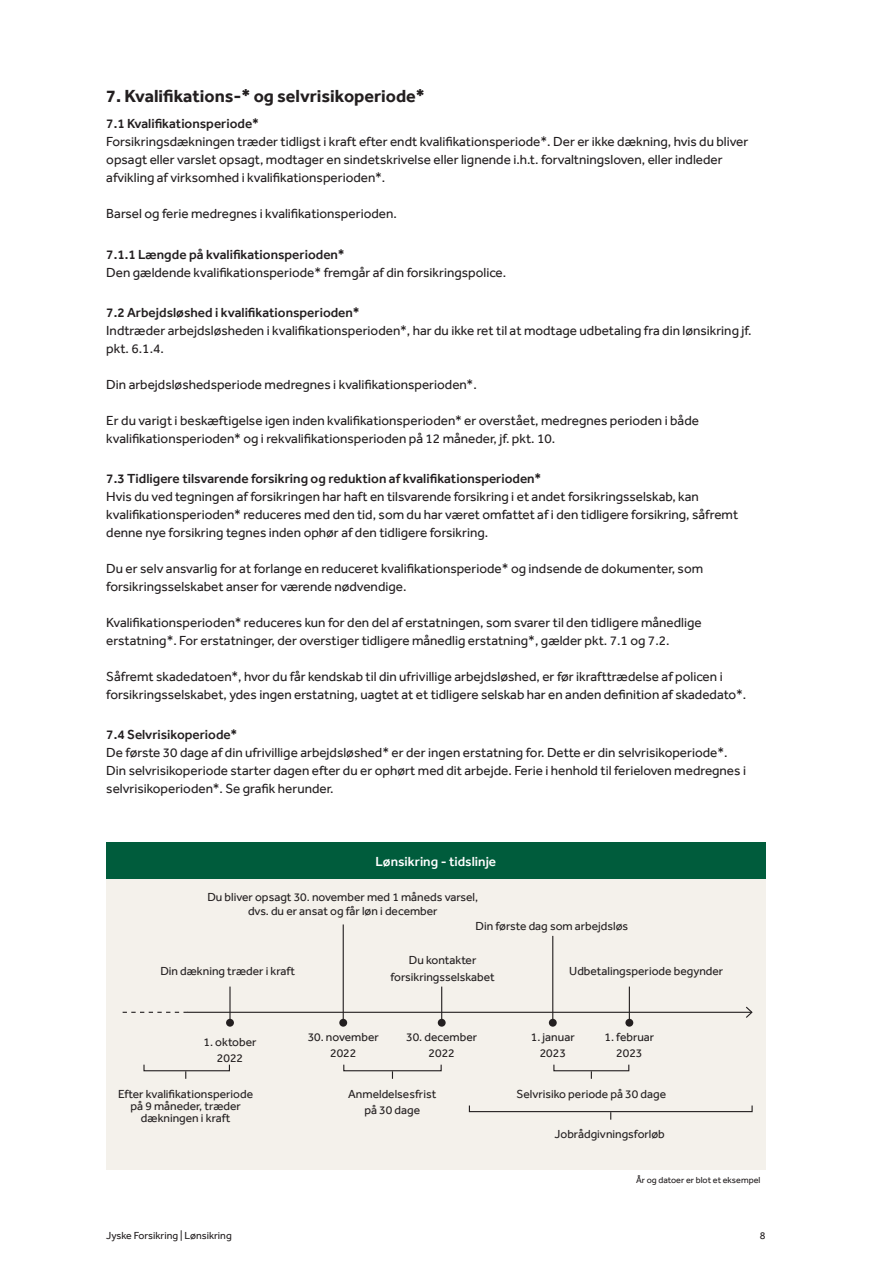
<style>
.page{position:relative;width:893px;height:1263px;background:#fff}
.page>*{position:absolute;margin:0;border:0;box-sizing:border-box;transform-origin:0 0}
.H4_Mellemrubrik{font:700 18px "Effra";color:#231f20}
.Brødtekst{font:13.5px/18px "Effra";color:#231f20}
.H5_Brødtekst_Fed{font:500 13.5px "Effra";color:#231f20}
.H5_Brødtekst_Fed-2{font:500 13.5px "Effra";color:#fff}
.Skema_brød{font:12px/12px "Effra";color:#231f20;text-align:center}
.t1{font:10.5px "Effra";color:#231f20}
.Brødtekst-2{font:9px "Effra";color:#231f20}
</style>
<div class="page">
<div style="left:106px;top:842px;width:659px;height:327px;background:#f4f1eb"></div>
<hr style="left:187px;top:1012px;width:565px;height:1px;background:#231f20">
<svg style="left:745px;top:1006px;width:8px;height:12px"></svg>
<div style="left:553px;top:1064px;width:76px;height:7px;border:1px solid #231f20"></div>
<div style="left:469px;top:1105px;width:284px;height:7px;border:1px solid #231f20"></div>
<div style="left:343px;top:1064px;width:99px;height:7px;border:1px solid #231f20"></div>
<div style="left:143px;top:1064px;width:87px;height:7px;border:1px solid #231f20"></div>
<hr style="left:343px;top:924px;width:1px;height:99px;background:#231f20">
<div style="left:339px;top:1019px;width:8px;height:8px;background:#231f20;border-radius:50%"></div>
<hr style="left:229px;top:986px;width:2px;height:37px;background:#231f20">
<div style="left:226px;top:1019px;width:8px;height:8px;background:#231f20;border-radius:50%"></div>
<hr style="left:441px;top:986px;width:1px;height:37px;background:#231f20">
<div style="left:438px;top:1019px;width:8px;height:8px;background:#231f20;border-radius:50%"></div>
<hr style="left:552px;top:936px;width:1px;height:87px;background:#231f20">
<div style="left:549px;top:1019px;width:8px;height:8px;background:#231f20;border-radius:50%"></div>
<hr style="left:629px;top:986px;width:1px;height:37px;background:#231f20">
<div style="left:625px;top:1019px;width:8px;height:8px;background:#231f20;border-radius:50%"></div>
<svg style="left:123px;top:1012px;width:65px;height:1px"></svg>
<div style="left:106px;top:842px;width:659px;height:36px;background:#005c3c"></div>
<p class="H4_Mellemrubrik" style="left:106px;top:85px;width:320px">7. Kvalifikations-* og selvrisikoperiode*</p>
<p class="H5_Brødtekst_Fed" style="left:106px;top:116px;width:154px">7.1 Kvalifikationsperiode*</p>
<p class="Brødtekst" style="left:106px;top:133px;width:643px">Forsikringsdækningen træder tidligst i kraft efter endt kvalifikationsperiode*. Der er ikke dækning, hvis du bliver opsagt eller varslet opsagt, modtager en sindetskrivelse eller lignende i.h.t. forvaltningsloven, eller indleder afvikling af virksomhed i kvalifikationsperioden*.</p>
<p class="Brødtekst" style="left:106px;top:205px;width:292px">Barsel og ferie medregnes i kvalifikationsperioden.</p>
<p class="H5_Brødtekst_Fed" style="left:106px;top:246px;width:240px">7.1.1 Længde på kvalifikationsperioden*</p>
<p class="Brødtekst" style="left:106px;top:263px;width:401px">Den gældende kvalifikationsperiode* fremgår af din forsikringspolice.</p>
<p class="H5_Brødtekst_Fed" style="left:106px;top:304px;width:255px">7.2 Arbejdsløshed i kvalifikationsperioden*</p>
<p class="Brødtekst" style="left:106px;top:321px;width:647px">Indtræder arbejdsløsheden i kvalifikationsperioden*, har du ikke ret til at modtage udbetaling fra din lønsikring jf. pkt. 6.1.4.</p>
<p class="Brødtekst" style="left:106px;top:375px;width:372px">Din arbejdsløshedsperiode medregnes i kvalifikationsperioden*.</p>
<p class="Brødtekst" style="left:106px;top:411px;width:594px">Er du varigt i beskæftigelse igen inden kvalifikationsperioden* er overstået, medregnes perioden i både kvalifikationsperioden* og i rekvalifikationsperioden på 12 måneder, jf. pkt. 10.</p>
<p class="H5_Brødtekst_Fed" style="left:106px;top:471px;width:436px">7.3 Tidligere tilsvarende forsikring og reduktion af kvalifikationsperioden*</p>
<p class="Brødtekst" style="left:106px;top:487px;width:633px">Hvis du ved tegningen af forsikringen har haft en tilsvarende forsikring i et andet forsikringsselskab, kan kvalifikationsperioden* reduceres med den tid, som du har været omfattet af i den tidligere forsikring, såfremt denne nye forsikring tegnes inden ophør af den tidligere forsikring.</p>
<p class="Brødtekst" style="left:106px;top:559px;width:598px">Du er selv ansvarlig for at forlange en reduceret kvalifikationsperiode* og indsende de dokumenter, som forsikringsselskabet anser for værende nødvendige.</p>
<p class="Brødtekst" style="left:106px;top:613px;width:597px">Kvalifikationsperioden* reduceres kun for den del af erstatningen, som svarer til den tidligere månedlige erstatning*. For erstatninger, der overstiger tidligere månedlig erstatning*, gælder pkt. 7.1 og 7.2.</p>
<p class="Brødtekst" style="left:106px;top:667px;width:641px">Såfremt skadedatoen*, hvor du får kendskab til din ufrivillige arbejdsløshed, er før ikrafttrædelse af policen i forsikringsselskabet, ydes ingen erstatning, uagtet at et tidligere selskab har en anden definition af skadedato*.</p>
<p class="H5_Brødtekst_Fed" style="left:106px;top:727px;width:133px">7.4 Selvrisikoperiode*</p>
<p class="Brødtekst" style="left:106px;top:744px;width:641px">De første 30 dage af din ufrivillige arbejdsløshed* er der ingen erstatning for. Dette er din selvrisikoperiode*.<br>Din selvrisikoperiode starter dagen efter du er ophørt med dit arbejde. Ferie i henhold til ferieloven medregnes i selvrisikoperioden*. Se grafik herunder.</p>
<p class="H5_Brødtekst_Fed-2" style="left:375px;top:854px;width:122px">Lønsikring - tidslinje</p>
<p class="Skema_brød" style="left:207px;top:890px;width:272px;line-height:13.5px">Du bliver opsagt 30. november med 1 måneds varsel, dvs. du er ansat og får løn i december</p>
<p class="Skema_brød" style="left:160px;top:965px;width:136px">Din dækning træder i kraft</p>
<p class="Skema_brød" style="left:476px;top:920px;width:154px">Din første dag som arbejdsløs</p>
<p class="Skema_brød" style="left:409px;top:954px;width:69px">Du kontakter</p>
<p class="Skema_brød" style="left:391px;top:970px;width:106px">forsikringsselskabet</p>
<p class="Skema_brød" style="left:569px;top:965px;width:155px">Udbetalingsperiode begynder</p>
<p class="Skema_brød" style="left:203px;top:1036px;width:54px">1. oktober</p>
<p class="Skema_brød" style="left:217px;top:1052px;width:28px">2022</p>
<p class="Skema_brød" style="left:308px;top:1031px;width:73px">30. november</p>
<p class="Skema_brød" style="left:330px;top:1047px;width:28px">2022</p>
<p class="Skema_brød" style="left:406px;top:1031px;width:72px">30. december</p>
<p class="Skema_brød" style="left:429px;top:1047px;width:28px">2022</p>
<p class="Skema_brød" style="left:531px;top:1031px;width:45px">1. januar</p>
<p class="Skema_brød" style="left:540px;top:1047px;width:28px">2023</p>
<p class="Skema_brød" style="left:604px;top:1031px;width:51px">1. februar</p>
<p class="Skema_brød" style="left:616px;top:1047px;width:28px">2023</p>
<p class="Skema_brød" style="left:118px;top:1087px;width:136px">Efter kvalifikationsperiode på 9 måneder, træder dækningen i kraft</p>
<p class="Skema_brød" style="left:517px;top:1087px;width:151px">Selvrisiko periode på 30 dage</p>
<p class="Skema_brød" style="left:555px;top:1128px;width:112px">Jobrådgivningsforløb</p>
<p class="Skema_brød" style="left:348px;top:1087px;width:90px">Anmeldelsesfrist</p>
<p class="Skema_brød" style="left:364px;top:1104px;width:57px">på 30 dage</p>
<p class="Brødtekst-2" style="left:636px;top:1174px;width:126px">År og datoer er blot et eksempel</p>
<p class="t1" style="left:106px;top:1229px;width:127px">Jyske Forsikring | Lønsikring</p>
<p class="t1" style="left:760px;top:1229px;width:7px">8</p>
</div>
